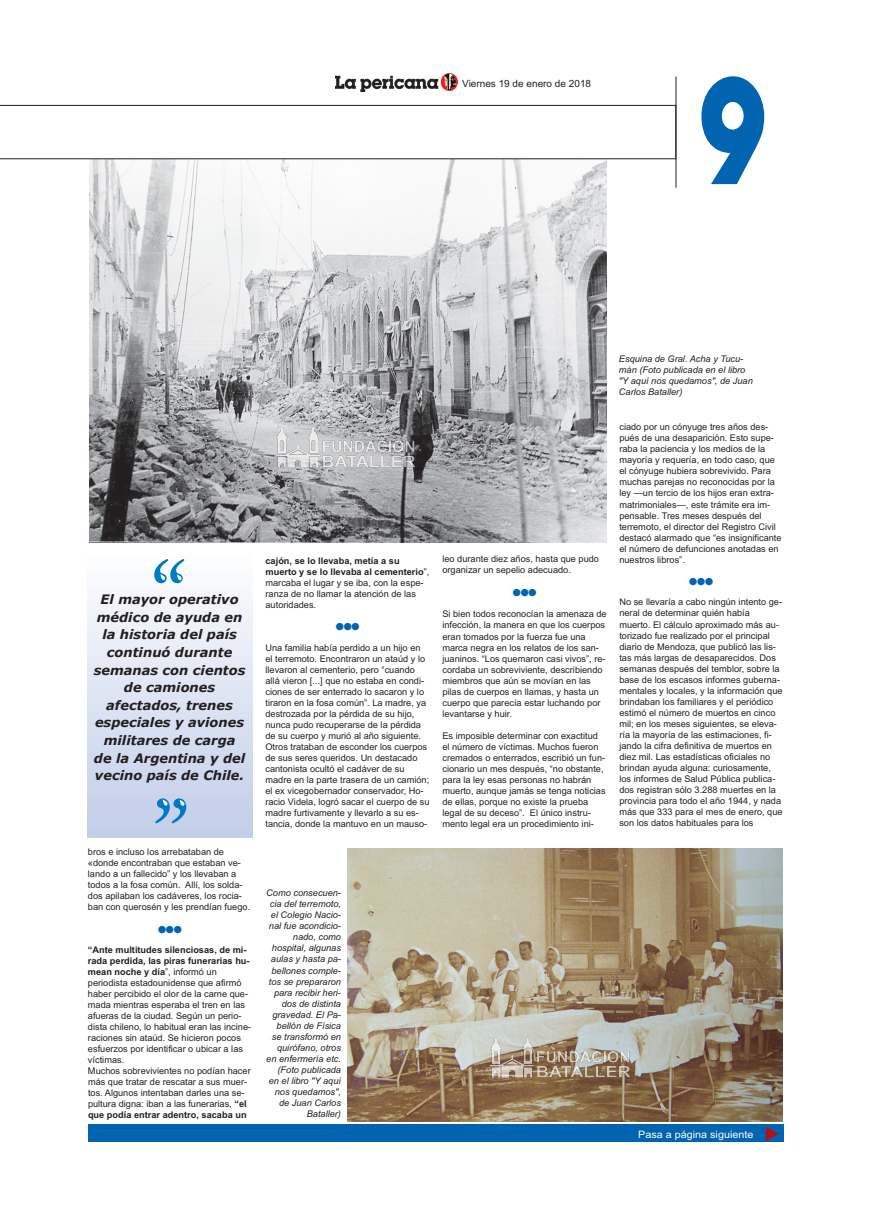
<style>
.page{position:relative;width:871px;height:1219px;background:#fff}
.page>*{position:absolute;margin:0;border:0;box-sizing:border-box;transform-origin:0 0}
.t1{font:700 131.1px "Lubalin";color:#0164b1;scale:.78 1}
.t2{font:italic 700 13px/17.6px "Verdana";color:#231f20;text-align:center}
.t3{font:10.2px "Arial";color:#fff;scale:1.06 1}
.t4{font:10px "Arial";color:#231f20}
.t5{font:9.2px/11px "Arial";color:#231f20}
.t6{font:italic 9.2px/11px "Arial";color:#231f20;text-align:right}
.t7{font:8px "Zapf Dingbats IT Cby BT";color:#0164b1}
.s1{font-weight:700}
</style>
<div class="page">
<img style="left:90px;top:159px;width:516px;height:383px">
<img style="left:347px;top:848px;width:434px;height:274px">
<div style="left:89px;top:1124px;width:694px;height:17px;background:#0164b1"></div>
<svg style="left:0;top:105px;width:675px;height:54px"></svg>
<img style="left:335px;top:73px;width:122px;height:18px">
<hr style="left:675px;top:77px;width:1px;height:111px;background:#231f20">
<div style="left:87px;top:554px;width:165px;height:283px;background:linear-gradient(to bottom,#fdfdfe,#c1cde8)"></div>
<svg style="left:154px;top:559px;width:30px;height:24px"></svg>
<svg style="left:155px;top:798px;width:31px;height:25px"></svg>
<img style="left:273px;top:425px;width:147px;height:45px">
<img style="left:487px;top:1036px;width:147px;height:45px">
<p class="t4" style="left:462px;top:78px;width:130px">Viernes 19 de enero de 2018</p>
<h1 class="t1" style="left:698px;top:61px;width:91px">9</h1>
<h2 class="t2" style="left:94px;top:590px;width:153px">El mayor operativo médico de ayuda en la historia del país continuó durante semanas con cientos de camiones afectados, trenes especiales y aviones militares de carga de la Argentina y del vecino país de Chile.</h2>
<p class="t5" style="left:88px;top:846px;width:164px">bros e incluso los arrebataban de «donde encontraban que estaban ve&shy;lando a un fallecido” y los llevaban a todos a la fosa común. Allí, los solda&shy;dos apilaban los cadáveres, los rocia&shy;ban con querosén y les prendían fuego.</p>
<p class="t7" style="left:158px;top:924px;width:25px">●●●</p>
<p class="t5" style="left:88px;top:944px;width:165px"><span class="s1">“Ante multitudes silenciosas, de mi&shy;rada perdida, las piras funerarias hu&shy;mean noche y día</span>”, informó un periodista estadounidense que afirmó haber percibido el olor de la carne que&shy;mada mientras esperaba el tren en las afueras de la ciudad. Según un perio&shy;dista chileno, lo habitual eran las incine&shy;raciones sin ataúd. Se hicieron pocos esfuerzos por identificar o ubicar a las víctimas.<br>Muchos sobrevivientes no podían hacer más que tratar de rescatar a sus muer&shy;tos. Algunos intentaban darles una se&shy;pultura digna: iban a las funerarias, <span class="s1">“el que podía entrar adentro, sacaba un</span></p>
<p class="t5" style="left:265px;top:555px;width:165px"><span class="s1">cajón, se lo llevaba, metía a su muerto y se lo llevaba al cementerio</span>”, marcaba el lugar y se iba, con la espe&shy;ranza de no llamar la atención de las autoridades.</p>
<p class="t7" style="left:336px;top:622px;width:25px">●●●</p>
<p class="t5" style="left:265px;top:642px;width:165px">Una familia había perdido a un hijo en el terremoto. Encontraron un ataúd y lo llevaron al cementerio, pero “cuando allá vieron [...] que no estaba en condi&shy;ciones de ser enterrado lo sacaron y lo tiraron en la fosa común”. La madre, ya destrozada por la pérdida de su hijo, nunca pudo recuperarse de la pérdida de su cuerpo y murió al año siguiente.<br>Otros trataban de esconder los cuerpos de sus seres queridos. Un destacado cantonista ocultó el cadáver de su madre en la parte trasera de un camión; el ex vicegobernador conservador, Ho&shy;racio Videla, logró sacar el cuerpo de su madre furtivamente y llevarlo a su es&shy;tancia, donde la mantuvo en un mauso-</p>
<p class="t5" style="left:442px;top:554px;width:158px">leo durante diez años, hasta que pudo organizar un sepelio adecuado.</p>
<p class="t7" style="left:512px;top:588px;width:25px">●●●</p>
<p class="t5" style="left:442px;top:609px;width:166px">Si bien todos reconocían la amenaza de infección, la manera en que los cuerpos eran tomados por la fuerza fue una marca negra en los relatos de los san&shy;juaninos. “Los quemaron casi vivos”, re&shy;cordaba un sobreviviente, describiendo miembros que aún se movían en las pilas de cuerpos en llamas, y hasta un cuerpo que parecía estar luchando por levantarse y huir.</p>
<p class="t5" style="left:442px;top:730px;width:165px">Es imposible determinar con exactitud el número de víctimas. Muchos fueron cremados o enterrados, escribió un fun&shy;cionario un mes después, “no obstante, para la ley esas personas no habrán muerto, aunque jamás se tenga noticias de ellas, porque no existe la prueba legal de su deceso”. El único instru&shy;mento legal era un procedimiento ini-</p>
<p class="t6" style="left:618px;top:353px;width:135px;text-align:left">Esquina de Gral. Acha y Tucu&shy;mán (Foto publicada en el libro "Y aquí nos quedamos", de Juan<br>Carlos Bataller)</p>
<p class="t5" style="left:619px;top:422px;width:164px">ciado por un cónyuge tres años des&shy;pués de una desaparición. Esto supe&shy;raba la paciencia y los medios de la mayoría y requería, en todo caso, que el cónyuge hubiera sobrevivido. Para muchas parejas no reconocidas por la ley —un tercio de los hijos eran extra&shy;matrimoniales—, este trámite era im&shy;pensable. Tres meses después del terremoto, el director del Registro Civil destacó alarmado que “es insignificante el número de defunciones anotadas en nuestros libros”.</p>
<p class="t7" style="left:689px;top:577px;width:25px">●●●</p>
<p class="t5" style="left:619px;top:597px;width:165px">No se llevaría a cabo ningún intento ge&shy;neral de determinar quién había muerto. El cálculo aproximado más au&shy;torizado fue realizado por el principal diario de Mendoza, que publicó las lis&shy;tas más largas de desaparecidos. Dos semanas después del temblor, sobre la base de los escasos informes guberna&shy;mentales y locales, y la información que brindaban los familiares y el periódico estimó el número de muertos en cinco mil; en los meses siguientes, se eleva&shy;ría la mayoría de las estimaciones, fi&shy;jando la cifra definitiva de muertos en diez mil. Las estadísticas oficiales no brindan ayuda alguna: curiosamente, los informes de Salud Pública publica&shy;dos registran sólo 3.288 muertes en la provincia para todo el año 1944, y nada más que 333 para el mes de enero, que son los datos habituales para los</p>
<p class="t6" style="left:266px;top:887px;width:76px">Como consecuen&shy;cia del terremoto, el Colegio Nacio&shy;nal fue acondicio&shy;nado, como hospital, algunas aulas y hasta pa&shy;bellones comple&shy;tos se prepararon para recibir heri&shy;dos de distinta gravedad. El Pa&shy;bellón de Física se transformó en quirófano, otros en enfermería etc. (Foto publicada en el libro "Y aquí nos quedamos", de Juan Carlos<br>Bataller)</p>
<p class="t3" style="left:638px;top:1128px;width:110px">Pasa a página siguiente</p>
</div>
